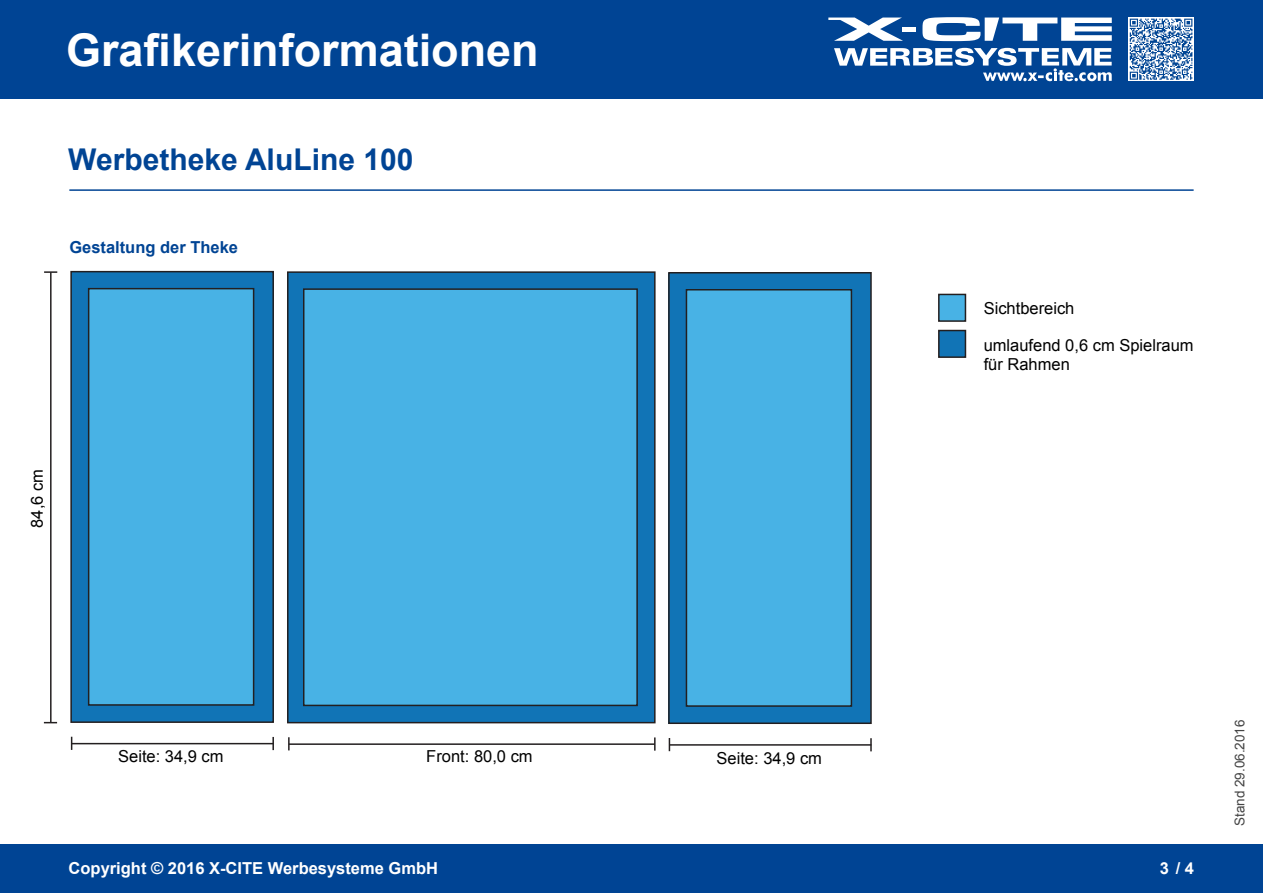
<style>
.page{position:relative;width:1263px;height:893px;background:#fff}
.page>*{position:absolute;margin:0;border:0;box-sizing:border-box;transform-origin:0 0}
.t1{font:700 45px "Arial";color:#fff}
.t2{font:700 30px "Arial";color:#004494}
.t3{font:16.5px "Arial";color:#000}
.t4{font:700 16.5px "Arial";color:#fff}
.t5{font:700 16.5px "Arial";color:#004494}
.t6{font:13.5px "Arial";color:#444}
</style>
<div class="page">
<div style="left:0;top:0;width:1263px;height:98px;background:#004494"></div>
<svg style="left:922px;top:17px;width:190px;height:24px"></svg>
<svg style="left:828px;top:18px;width:75px;height:23px"></svg>
<hr style="left:902px;top:27px;width:13px;height:4px;background:#fff">
<svg style="left:834px;top:48px;width:278px;height:33px"></svg>
<svg style="left:1128px;top:17px;width:65px;height:64px"></svg>
<svg style="left:1130px;top:19px;width:62px;height:61px"></svg>
<div style="left:0;top:844px;width:1263px;height:49px;background:#004494"></div>
<hr style="left:69px;top:189px;width:1124px;height:2px;background:#004494">
<div style="left:288px;top:272px;width:367px;height:451px;background:#1174b6"></div>
<div style="left:287px;top:271px;width:369px;height:452px;border:2px solid #231f20"></div>
<div style="left:304px;top:289px;width:333px;height:416px;background:#48b2e5"></div>
<div style="left:303px;top:288px;width:335px;height:418px;border:2px solid #231f20"></div>
<div style="left:669px;top:273px;width:202px;height:450px;background:#1174b6"></div>
<div style="left:668px;top:272px;width:204px;height:452px;border:2px solid #231f20"></div>
<div style="left:686px;top:290px;width:165px;height:416px;background:#48b2e5"></div>
<div style="left:686px;top:289px;width:166px;height:418px;border:2px solid #231f20"></div>
<div style="left:939px;top:294px;width:26px;height:27px;background:#48b2e5"></div>
<div style="left:938px;top:294px;width:28px;height:28px;border:2px solid #231f20"></div>
<div style="left:939px;top:330px;width:26px;height:27px;background:#1174b6"></div>
<div style="left:938px;top:330px;width:28px;height:28px;border:2px solid #231f20"></div>
<div style="left:71px;top:272px;width:202px;height:450px;background:#1174b6"></div>
<div style="left:70px;top:271px;width:204px;height:452px;border:2px solid #231f20"></div>
<div style="left:89px;top:289px;width:165px;height:416px;background:#48b2e5"></div>
<div style="left:88px;top:288px;width:166px;height:418px;border:2px solid #231f20"></div>
<hr style="left:72px;top:743px;width:202px;height:1px;background:#231f20">
<svg style="left:71px;top:737px;width:1px;height:13px"></svg>
<svg style="left:272px;top:737px;width:2px;height:13px"></svg>
<hr style="left:669px;top:744px;width:202px;height:2px;background:#231f20">
<svg style="left:870px;top:738px;width:2px;height:13px"></svg>
<hr style="left:289px;top:743px;width:366px;height:2px;background:#231f20">
<svg style="left:288px;top:737px;width:2px;height:13px"></svg>
<svg style="left:654px;top:737px;width:2px;height:14px"></svg>
<hr style="left:50px;top:272px;width:2px;height:450px;background:#231f20">
<svg style="left:44px;top:722px;width:13px;height:1px"></svg>
<svg style="left:44px;top:271px;width:13px;height:2px"></svg>
<h1 class="t1" style="left:66px;top:20px;width:474px">Grafikerinformationen</h1>
<h2 class="t2" style="left:68px;top:140px;width:347px">Werbetheke AluLine 100</h2>
<p class="t5" style="left:69px;top:236px;width:170px">Gestaltung der Theke</p>
<p class="t3" style="left:26px;top:528px;width:60px;rotate:-90deg">84,6 cm</p>
<p class="t3" style="left:984px;top:298px;width:92px">Sichtbereich</p>
<p class="t3" style="left:984px;top:334px;width:211px">umlaufend 0,6 cm Spielraum</p>
<p class="t3" style="left:984px;top:354px;width:88px">für Rahmen</p>
<p class="t3" style="left:118px;top:746px;width:107px">Seite: 34,9 cm</p>
<p class="t3" style="left:426px;top:746px;width:108px">Front: 80,0 cm</p>
<p class="t3" style="left:716px;top:748px;width:107px">Seite: 34,9 cm</p>
<p class="t4" style="left:69px;top:857px;width:371px">Copyright © 2016 X-CITE Werbesysteme GmbH</p>
<p class="t4" style="left:1160px;top:857px;width:36px">3 / 4</p>
<p class="t6" style="left:1231px;top:826px;width:108px;rotate:-90deg">Stand 29.06.2016</p>
</div>
